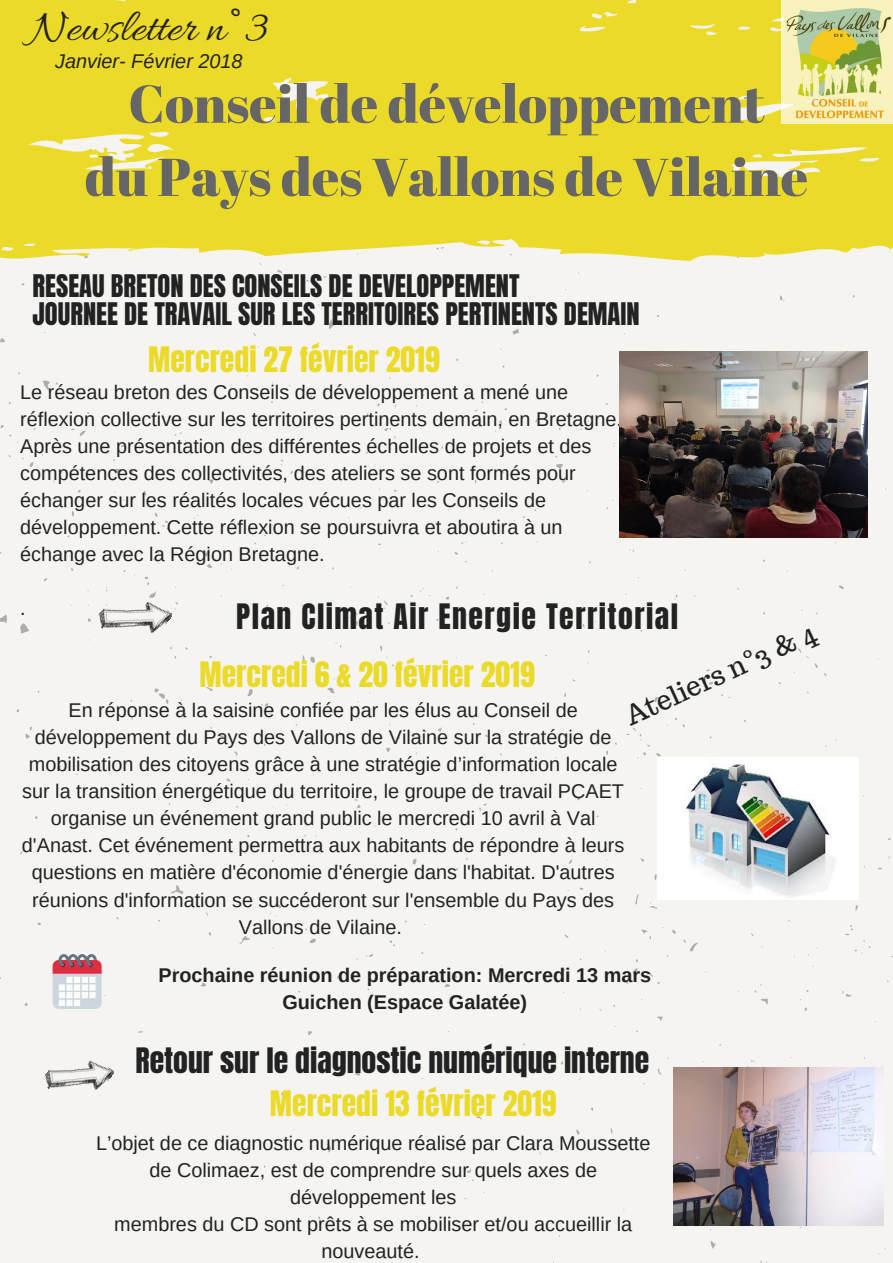
<style>
.page{position:relative;width:893px;height:1263px;background:#fff}
.page>*{position:absolute;margin:0;border:0;box-sizing:border-box;transform-origin:0 0}
.t1{font:52.95px/73.2px "Abril Fatface";color:#666;text-align:center}
.t2{font:46.35px "Allura";color:#222}
.t3{font:29.85px "Anton";color:#ebda28}
.t4{font:29.85px "Anton";color:#222}
.t5{font:29.85px "Anton";letter-spacing:.05em;color:#222}
.t6{font:26.55px/28.2px "Anton";color:#222}
.t7{font:26.55px "Trocchi";color:#222}
.t8{font:19.8px/27px "Arimo";color:#222;text-align:center}
.t9{font:700 19.8px/27px "Arimo";color:#222;text-align:center}
.t10{font:italic 19.8px "Arimo";color:#222}
</style>
<div class="page">
<div style="left:0;top:303px;width:893px;height:960px;background:#f5f4f1"></div>
<svg style="left:0;top:0;width:893px;height:303px;fill:#ebda28"></svg>
<img style="left:781px;top:0;width:112px;height:124px">
<svg style="left:53px;top:954px;width:49px;height:55px"></svg>
<img style="left:94px;top:579px;width:78px;height:78px">
<img style="left:619px;top:351px;width:248px;height:186px">
<img style="left:658px;top:758px;width:200px;height:142px">
<img style="left:41px;top:1041px;width:72px;height:72px">
<img style="left:673px;top:1067px;width:211px;height:158px">
<h2 class="t2" style="left:30px;top:2px;width:239px">Newsletter n°3</h2>
<h1 class="t1" style="left:85px;top:66px;width:725px">Conseil de développement<br>du Pays des Vallons de Vilaine</h1>
<p class="t10" style="left:55px;top:50px;width:189px">Janvier- Février 2018</p>
<h3 class="t6" style="left:33px;top:272px;width:608px">RESEAU BRETON DES CONSEILS DE DEVELOPPEMENT<br>JOURNEE DE TRAVAIL SUR LES TERRITOIRES PERTINENTS DEMAIN</h3>
<h3 class="t3" style="left:148px;top:338px;width:293px">Mercredi 27 février 2019</h3>
<p class="t8" style="left:20px;top:378px;width:603px;text-align:left">Le réseau breton des Conseils de développement a mené une réflexion collective sur les territoires pertinents demain, en Bretagne.<br>Après une présentation des différentes échelles de projets et des compétences des collectivités, des ateliers se sont formés pour échanger sur les réalités locales vécues par les Conseils de développement. Cette réflexion se poursuivra et aboutira à un échange avec la Région Bretagne.</p>
<h3 class="t5" style="left:236px;top:595px;width:443px">Plan Climat Air Energie Territorial</h3>
<p class="t8" style="left:20px;top:594px;width:7px">.</p>
<h3 class="t7" style="left:619px;top:702px;width:208px;rotate:-25deg">Ateliers n°3 &amp; 4</h3>
<h3 class="t3" style="left:199px;top:653px;width:337px">Mercredi 6 &amp; 20 février 2019</h3>
<p class="t8" style="left:22px;top:697px;width:604px">En réponse à la saisine confiée par les élus au Conseil de développement du Pays des Vallons de Vilaine sur la stratégie de mobilisation des citoyens grâce à une stratégie d’information locale sur la transition énergétique du territoire, le groupe de travail PCAET organise un événement grand public le mercredi 10 avril à Val d'Anast. Cet événement permettra aux habitants de répondre à leurs questions en matière d'économie d'énergie dans l'habitat. D'autres réunions d'information se succéderont sur l'ensemble du Pays des Vallons de Vilaine.</p>
<p class="t9" style="left:158px;top:961px;width:494px">Prochaine réunion de préparation: Mercredi 13 mars<br>Guichen (Espace Galatée)</p>
<h3 class="t4" style="left:135px;top:1039px;width:515px">Retour sur le diagnostic numérique interne</h3>
<h3 class="t3" style="left:270px;top:1082px;width:289px">Mercredi 13 février 2019</h3>
<p class="t8" style="left:96px;top:1129px;width:556px">L’objet de ce diagnostic numérique réalisé par Clara Moussette de Colimaez, est de comprendre sur quels axes de développement les<br>membres du CD sont prêts à se mobiliser et/ou accueillir la nouveauté.</p>
</div>
